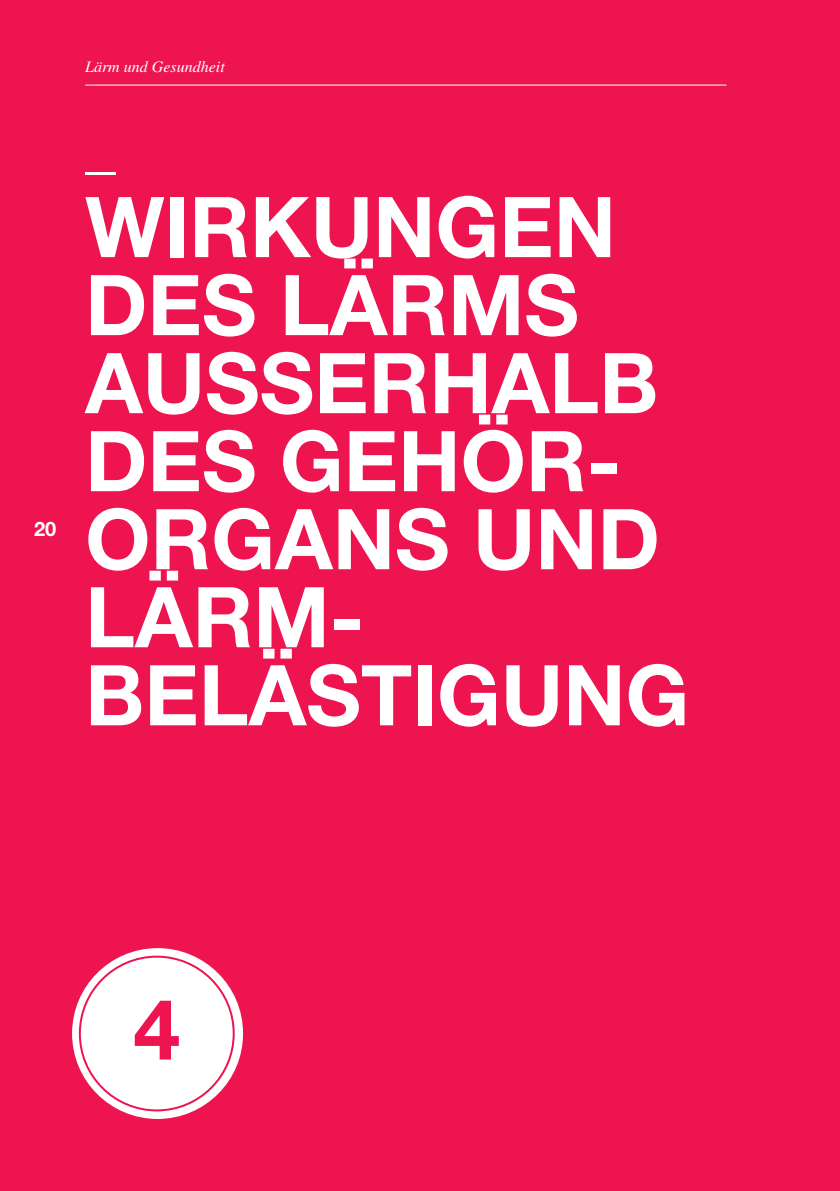
<style>
.page{position:relative;width:840px;height:1191px;background:#fff}
.page>*{position:absolute;margin:0;border:0;box-sizing:border-box;transform-origin:0 0}
.t1{font:700 84px/78px "Helvetica Neue";color:#fff}
.t2{font:700 84px "Helvetica Neue";color:#ed1450}
.t3{font:700 20px "Helvetica Neue";color:#fff}
.t4{font:italic 16px "Times";color:#fff}
</style>
<div class="page">
<div style="left:0;top:0;width:839px;height:1191px;background:#ed1450"></div>
<hr style="left:85px;top:85px;width:641px;height:1px;background:#fff">
<hr style="left:85px;top:172px;width:31px;height:3px;background:#fff">
<div style="left:72px;top:948px;width:171px;height:171px;background:#fff;border-radius:50%"></div>
<p class="t4" style="left:85px;top:58px;width:141px">Lärm und Gesundheit</p>
<p class="t3" style="left:34px;top:516px;width:24px">20</p>
<p class="t1" style="left:85px;top:186px;width:576px">WIRKUNGEN<br>DES LÄRMS<br>AUSSERHALB<br>DES GEHÖR-<br>ORGANS UND<br>LÄRM-</p>
<p class="t1" style="left:85px;top:654px;width:605px">BELÄSTIGUNG</p>
<p class="t2" style="left:133px;top:977px;width:48px">4</p>
</div>
